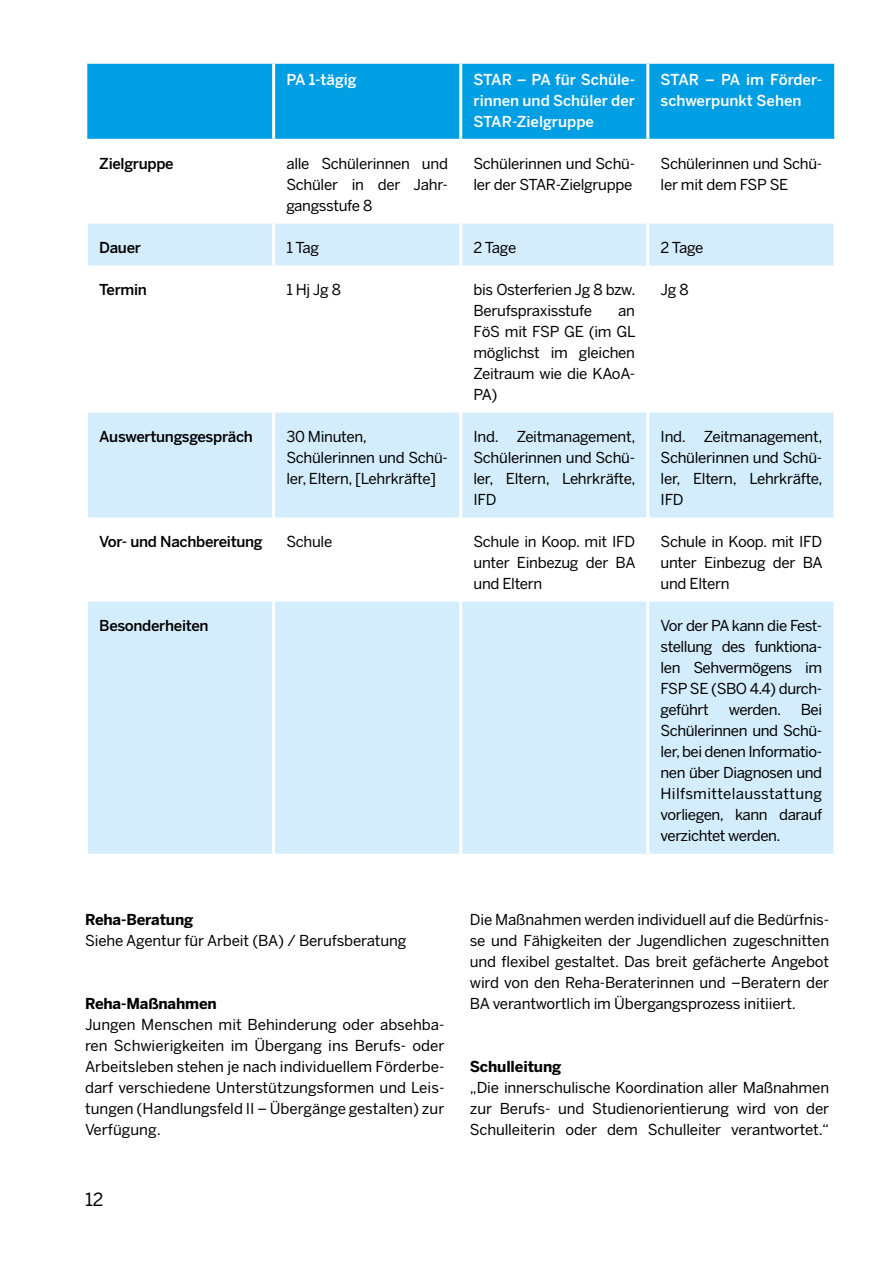
<style>
.page{position:relative;width:893px;height:1263px;background:#fff}
.page>*{position:absolute;margin:0;border:0;box-sizing:border-box;transform-origin:0 0}
.t1{font:18px "Benton Sans";color:#000}
.Tabellenkörper{font:15px/21px "Benton Sans";letter-spacing:-.02em;color:#000;text-align:justify}
.Fließtext{font:15px/21px "Benton Sans";letter-spacing:-.01em;color:#000;text-align:justify}
.Tabellenkopf{font:500 15px/21px "Benton Sans";color:#fff;text-align:justify}
.Spalte{font:500 15px "Benton Sans";letter-spacing:-.02em;color:#000}
.H3_Überschrift{font:700 15px "Benton Sans";letter-spacing:-.01em;color:#000}
</style>
<div class="page">
<div style="left:87px;top:64px;width:747px;height:75px;background:#009ee3"></div>
<svg style="left:88px;top:224px;width:745px;height:630px;fill:#d4edfc"></svg>
<hr style="left:272px;top:64px;width:3px;height:75px;background:#fff">
<hr style="left:459px;top:64px;width:3px;height:75px;background:#fff">
<hr style="left:646px;top:64px;width:3px;height:75px;background:#fff">
<hr style="left:459px;top:224px;width:3px;height:42px;background:#fff">
<hr style="left:646px;top:224px;width:3px;height:42px;background:#fff">
<hr style="left:459px;top:266px;width:3px;height:147px;background:#fff">
<hr style="left:646px;top:266px;width:3px;height:147px;background:#fff">
<hr style="left:459px;top:413px;width:3px;height:105px;background:#fff">
<hr style="left:646px;top:413px;width:3px;height:105px;background:#fff">
<hr style="left:459px;top:518px;width:3px;height:84px;background:#fff">
<hr style="left:646px;top:518px;width:3px;height:84px;background:#fff">
<hr style="left:459px;top:602px;width:3px;height:252px;background:#fff">
<hr style="left:646px;top:602px;width:3px;height:252px;background:#fff">
<hr style="left:272px;top:224px;width:3px;height:42px;background:#fff">
<hr style="left:272px;top:266px;width:3px;height:147px;background:#fff">
<hr style="left:272px;top:413px;width:3px;height:105px;background:#fff">
<hr style="left:272px;top:518px;width:3px;height:84px;background:#fff">
<hr style="left:272px;top:602px;width:3px;height:252px;background:#fff">
<p class="Tabellenkopf" style="left:286px;top:69px;width:72px">PA 1-tägig</p>
<p class="Tabellenkopf" style="left:473px;top:69px;width:163px">STAR – PA für Schüle&shy;rinnen und Schüler der STAR-Zielgruppe</p>
<p class="Tabellenkopf" style="left:661px;top:69px;width:163px">STAR – PA im Förder&shy;schwerpunkt Sehen</p>
<p class="Spalte" style="left:99px;top:154px;width:76px">Zielgruppe</p>
<p class="Tabellenkörper" style="left:286px;top:153px;width:163px">alle Schülerinnen und Schüler in der Jahr&shy;gangsstufe 8</p>
<p class="Tabellenkörper" style="left:473px;top:153px;width:163px">Schülerinnen und Schü&shy;ler der STAR-Zielgruppe</p>
<p class="Tabellenkörper" style="left:661px;top:153px;width:163px">Schülerinnen und Schü&shy;ler mit dem FSP SE</p>
<p class="Spalte" style="left:99px;top:238px;width:43px">Dauer</p>
<p class="Tabellenkörper" style="left:286px;top:237px;width:34px">1 Tag</p>
<p class="Tabellenkörper" style="left:473px;top:237px;width:44px">2 Tage</p>
<p class="Tabellenkörper" style="left:661px;top:237px;width:44px">2 Tage</p>
<p class="Spalte" style="left:99px;top:280px;width:49px">Termin</p>
<p class="Tabellenkörper" style="left:286px;top:279px;width:56px">1 Hj Jg 8</p>
<p class="Tabellenkörper" style="left:473px;top:279px;width:164px">bis Osterferien Jg 8 bzw.<br>Berufspraxisstufe</p>
<p class="Tabellenkörper" style="left:661px;top:279px;width:30px">Jg 8</p>
<p class="Tabellenkörper" style="left:473px;top:300px;width:164px;text-indent:145px">an FöS mit FSP GE (im GL möglichst im gleichen Zeitraum wie die KAoA-PA)</p>
<p class="Spalte" style="left:99px;top:427px;width:155px">Auswertungsgespräch</p>
<p class="Tabellenkörper" style="left:286px;top:426px;width:82px">30 Minuten,</p>
<p class="Tabellenkörper" style="left:286px;top:447px;width:163px">Schülerinnen und Schü&shy;ler, Eltern, [Lehrkräfte]</p>
<p class="Tabellenkörper" style="left:473px;top:426px;width:164px">Ind. Zeitmanagement, Schülerinnen und Schü&shy;ler, Eltern, Lehrkräfte, IFD</p>
<p class="Tabellenkörper" style="left:661px;top:426px;width:164px">Ind. Zeitmanagement, Schülerinnen und Schü&shy;ler, Eltern, Lehrkräfte, IFD</p>
<p class="Spalte" style="left:99px;top:532px;width:165px">Vor- und Nachbereitung</p>
<p class="Tabellenkörper" style="left:286px;top:531px;width:47px">Schule</p>
<p class="Tabellenkörper" style="left:473px;top:531px;width:164px">Schule in Koop. mit IFD unter Einbezug der BA und Eltern</p>
<p class="Tabellenkörper" style="left:661px;top:531px;width:164px">Schule in Koop. mit IFD unter Einbezug der BA und Eltern</p>
<p class="Spalte" style="left:99px;top:616px;width:111px">Besonderheiten</p>
<p class="Tabellenkörper" style="left:661px;top:615px;width:163px">Vor der PA kann die Fest&shy;stellung des funktiona&shy;len Sehvermögens im FSP SE (SBO 4.4) durch&shy;geführt</p>
<p class="Tabellenkörper" style="left:661px;top:699px;width:163px;text-indent:140px">Bei Schülerinnen und Schü&shy;ler, bei denen Informatio&shy;nen über Diagnosen und Hilfsmittelausstattung vorliegen, kann darauf verzichtet werden.</p>
<p class="Tabellenkörper" style="left:729px;top:699px;width:54px">werden.</p>
<h2 class="H3_Überschrift" style="left:85px;top:910px;width:110px">Reha-Beratung</h2>
<p class="Fließtext" style="left:85px;top:930px;width:323px">Siehe Agentur für Arbeit (BA) / Berufsberatung</p>
<h2 class="H3_Überschrift" style="left:85px;top:994px;width:133px">Reha-Maßnahmen</h2>
<p class="Fließtext" style="left:85px;top:1014px;width:361px">Jungen Menschen mit Behinderung oder absehba&shy;ren Schwierigkeiten im Übergang ins Berufs- oder Arbeitsleben stehen je nach individuellem Förderbe&shy;darf verschiedene Unterstützungsformen und Leis&shy;tungen (Handlungsfeld II – Übergänge gestalten) zur Verfügung.</p>
<p class="t1" style="left:85px;top:1189px;width:20px">12</p>
<p class="Fließtext" style="left:470px;top:909px;width:361px">Die Maßnahmen werden individuell auf die Bedürfnis&shy;se und Fähigkeiten der Jugendlichen zugeschnitten und flexibel gestaltet. Das breit gefächerte Angebot wird von den Reha-Beraterinnen und –Beratern der BA verantwortlich im Übergangsprozess initiiert.</p>
<h2 class="H3_Überschrift" style="left:470px;top:1057px;width:93px">Schulleitung</h2>
<p class="Fließtext" style="left:470px;top:1077px;width:361px">„Die innerschulische Koordination aller Maßnahmen zur Berufs- und Studienorientierung wird von der Schulleiterin oder dem Schulleiter verantwortet.“</p>
</div>
